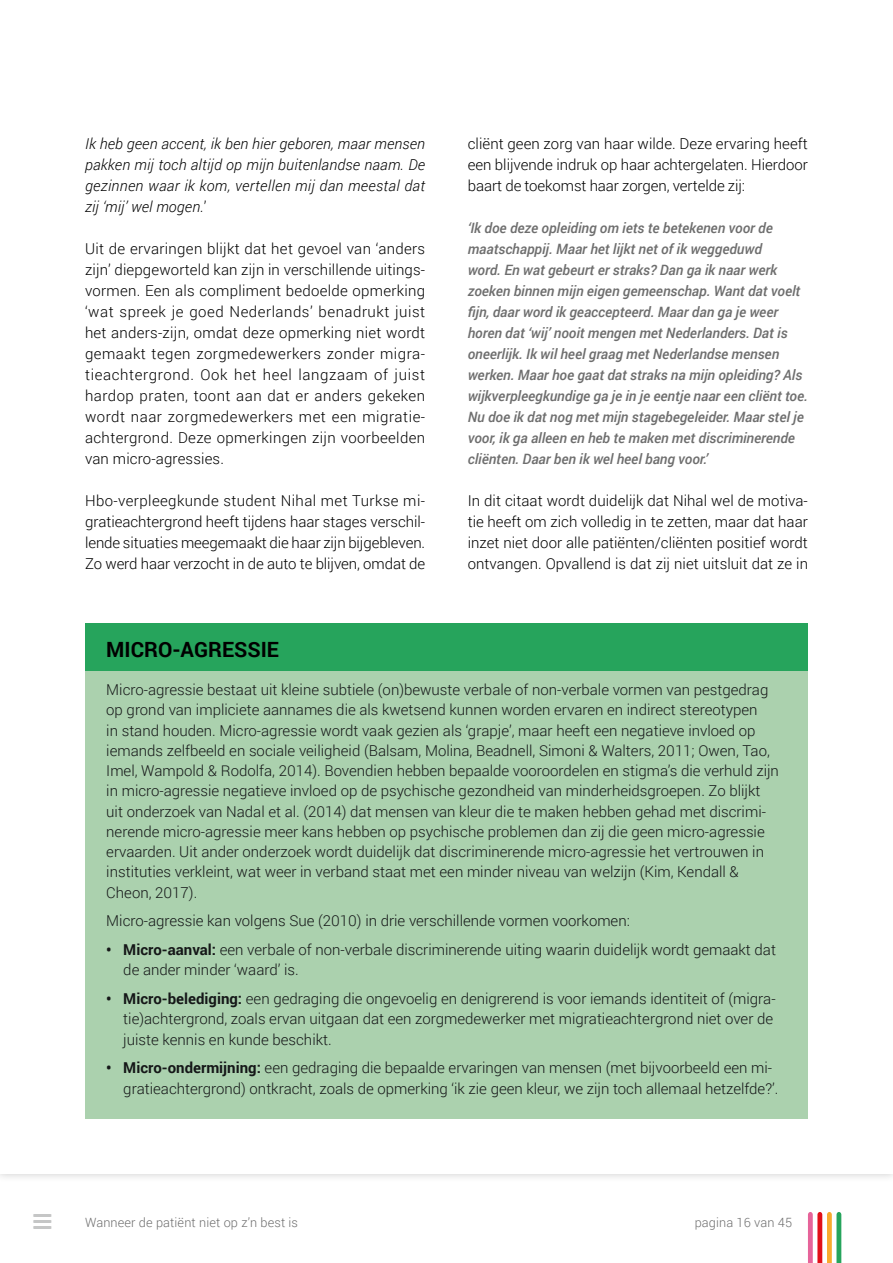
<style>
.page{position:relative;width:893px;height:1263px;background:#fff}
.page>*{position:absolute;margin:0;border:0;box-sizing:border-box;transform-origin:0 0}
.kaderkop_groen{font:700 21px "Roboto";color:#000}
.kader_brood_groen{font:300 15px/20.2px "Roboto";color:#151718}
.brood_breed{font:300 15px/21px "Roboto";letter-spacing:.025em;color:#000;text-align:justify}
.brood_krap{font:300 15px/21px "Roboto";letter-spacing:-.005em;color:#000;text-align:justify}
.brood{font:300 15px/21px "Roboto";letter-spacing:.005em;color:#000;text-align:justify}
.brood_breed-2{font:italic 300 15px/21px "Roboto";letter-spacing:.02em;color:#000;text-align:justify}
.t1{font:italic 500 14.25px/21px "Roboto";letter-spacing:-.005em;color:#6e6e6e}
.t2{font:300 12.75px "Roboto";letter-spacing:.01em;color:#6e6e6e}
.s1{font-style:normal}
.s2{font-weight:700}
</style>
<div class="page">
<svg style="left:808px;top:1212px;width:33px;height:51px"></svg>
<div style="left:85px;top:623px;width:723px;height:49px;background:#26a45c"></div>
<div style="left:85px;top:671px;width:723px;height:243px;background:#abd1ae"></div>
<div style="left:85px;top:902px;width:723px;height:41px;background:#abd1ae"></div>
<div style="left:85px;top:931px;width:723px;height:61px;background:#abd1ae"></div>
<div style="left:85px;top:980px;width:723px;height:81px;background:#abd1ae"></div>
<div style="left:85px;top:1049px;width:723px;height:70px;background:#abd1ae"></div>
<p class="brood_breed-2" style="left:85px;top:132px;width:342px">Ik heb geen accent, ik ben hier geboren, maar mensen pakken mij toch altijd op mijn buitenlandse naam. De gezinnen waar ik kom, vertellen mij dan meestal dat zij ‘mij’ wel mogen.<span class="s1">’</span></p>
<p class="brood_breed" style="left:85px;top:237px;width:342px">Uit de ervaringen blijkt dat het gevoel van ‘anders zijn’ diepgeworteld kan zijn in verschillende uitings&shy;vormen. Een als compliment bedoelde opmerking ‘wat spreek je goed Nederlands’ benadrukt juist het anders-zijn, omdat deze opmerking niet wordt gemaakt tegen zorgmedewerkers zonder migra&shy;tieachtergrond. Ook het heel langzaam of juist hardop praten, toont aan dat er anders gekeken wordt naar zorgmedewerkers met een migratie&shy;achtergrond. Deze opmerkingen zijn voorbeelden van micro-agressies.</p>
<p class="brood_krap" style="left:85px;top:489px;width:342px">Hbo-verpleegkunde student Nihal met Turkse mi&shy;gratieachtergrond heeft tijdens haar stages verschil&shy;lende situaties meegemaakt die haar zijn bijgebleven.<br>Zo werd haar verzocht in de auto te blijven, omdat de</p>
<p class="brood_krap" style="left:468px;top:132px;width:342px">cliënt geen zorg van haar wilde. Deze ervaring heeft een blijvende indruk op haar achtergelaten. Hierdoor baart de toekomst haar zorgen, vertelde zij:</p>
<p class="t1" style="left:468px;top:216px;width:342px">‘Ik doe deze opleiding om iets te betekenen voor de maatschappij. Maar het lijkt net of ik weggeduwd<br>word. En wat gebeurt er straks? Dan ga ik naar werk zoeken binnen mijn eigen gemeenschap. Want dat voelt fijn, daar word ik geaccepteerd. Maar dan ga je weer horen dat ‘wij’ nooit mengen met Nederlanders. Dat is oneerlijk. Ik wil heel graag met Nederlandse mensen werken. Maar hoe gaat dat straks na mijn opleiding? Als wijkverpleegkundige ga je in je eentje naar een cliënt toe.<br>Nu doe ik dat nog met mijn stagebegeleider. Maar stel je voor, ik ga alleen en heb te maken met discriminerende cliënten. Daar ben ik wel heel bang voor.’</p>
<p class="brood" style="left:468px;top:489px;width:342px">In dit citaat wordt duidelijk dat Nihal wel de motiva&shy;tie heeft om zich volledig in te zetten, maar dat haar inzet niet door alle patiënten/cliënten positief wordt ontvangen. Opvallend is dat zij niet uitsluit dat ze in</p>
<p class="kaderkop_groen" style="left:106px;top:634px;width:174px">MICRO-AGRESSIE</p>
<p class="kader_brood_groen" style="left:106px;top:679px;width:674px">Micro-agressie bestaat uit kleine subtiele (on)bewuste verbale of non-verbale vormen van pestgedrag op grond van impliciete aannames die als kwetsend kunnen worden ervaren en indirect stereotypen<br>in stand houden. Micro-agressie wordt vaak gezien als ‘grapje’, maar heeft een negatieve invloed op iemands zelfbeeld en sociale veiligheid (Balsam, Molina, Beadnell, Simoni &amp; Walters, 2011; Owen, Tao, Imel, Wampold &amp; Rodolfa, 2014). Bovendien hebben bepaalde vooroordelen en stigma’s die verhuld zijn in micro-agressie negatieve invloed op de psychische gezondheid van minderheidsgroepen. Zo blijkt uit onderzoek van Nadal et al. (2014) dat mensen van kleur die te maken hebben gehad met discrimi&shy;nerende micro-agressie meer kans hebben op psychische problemen dan zij die geen micro-agressie ervaarden. Uit ander onderzoek wordt duidelijk dat discriminerende micro-agressie het vertrouwen in instituties verkleint, wat weer in verband staat met een minder niveau van welzijn (Kim, Kendall &amp; Cheon, 2017).</p>
<p class="kader_brood_groen" style="left:106px;top:910px;width:525px">Micro-agressie kan volgens Sue (2010) in drie verschillende vormen voorkomen:</p>
<p class="kader_brood_groen" style="left:123px;top:939px;width:654px;text-indent:-17px"><span class="s2">• Micro-aanval:</span> een verbale of non-verbale discriminerende uiting waarin duidelijk wordt gemaakt dat de ander minder ‘waard’ is.</p>
<p class="kader_brood_groen" style="left:123px;top:988px;width:654px;text-indent:-17px"><span class="s2">• Micro-belediging:</span> een gedraging die ongevoelig en denigrerend is voor iemands identiteit of (migra&shy;tie)achtergrond, zoals ervan uitgaan dat een zorgmedewerker met migratieachtergrond niet over de juiste kennis en kunde beschikt.</p>
<p class="kader_brood_groen" style="left:123px;top:1057px;width:657px;text-indent:-17px"><span class="s2">• Micro-ondermijning:</span> een gedraging die bepaalde ervaringen van mensen (met bijvoorbeeld een mi&shy;gratieachtergrond) ontkracht, zoals de opmerking ‘ik zie geen kleur, we zijn toch allemaal hetzelfde?’.</p>
<p class="t2" style="left:85px;top:1214px;width:215px">Wanneer de patiënt niet op z’n best is</p>
<p class="t2" style="left:695px;top:1214px;width:99px">pagina 16 van 45</p>
</div>
